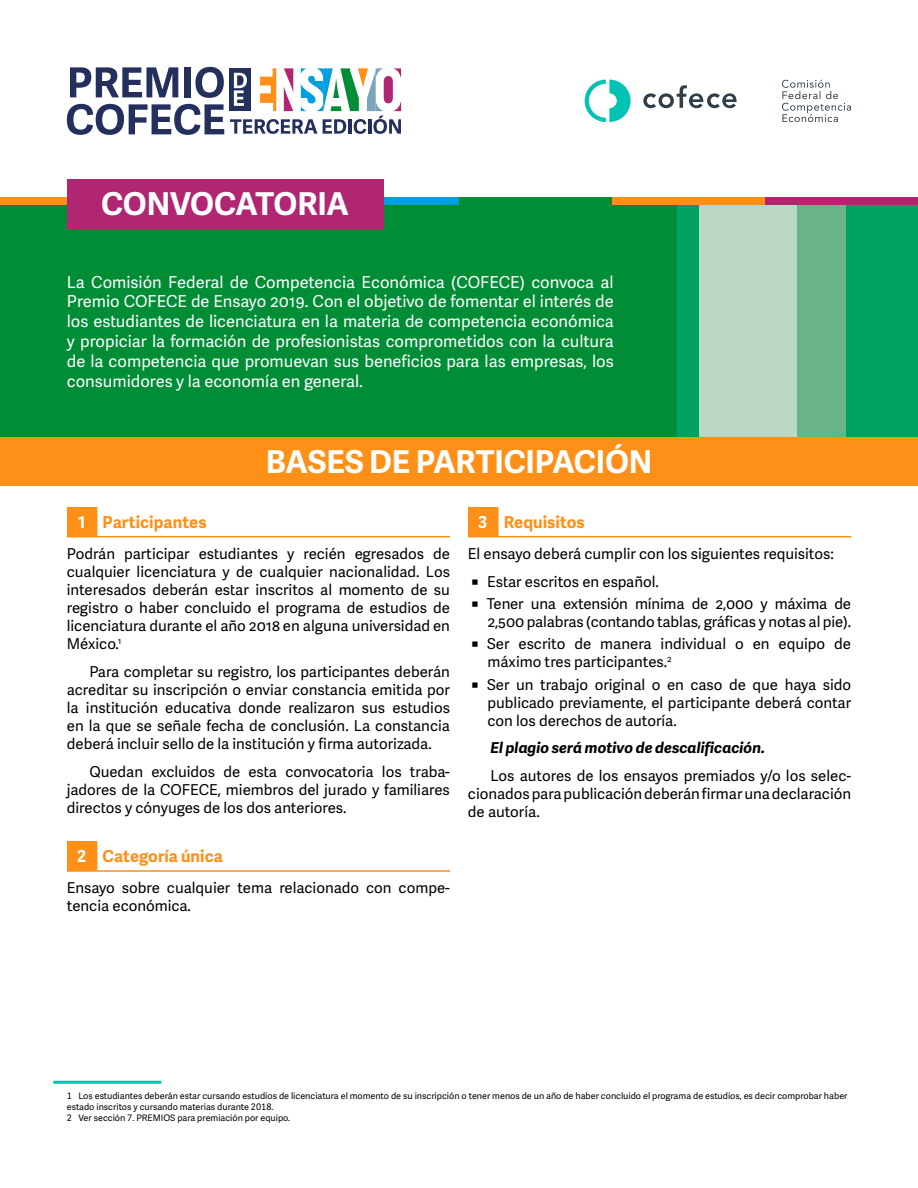
<style>
.page{position:relative;width:918px;height:1188px;background:#fff}
.page>*{position:absolute;margin:0;border:0;box-sizing:border-box;transform-origin:0 0}
.A-subtitulo1{font:700 31.5px "Adelle Sans";letter-spacing:-.005em;color:#fff}
.Basic{font:16.5px/19.8px "Adelle Sans";color:#fff;text-align:justify}
.Basic-2{font:700 16.5px "Adelle Sans";letter-spacing:.005em;color:#ff9017}
.Basic-3{font:700 16.5px "Adelle Sans";color:#fcfeff}
.A-subtitulo2{font:15px/18px "Adelle Sans";color:#000;text-align:justify}
.Basic_2{font:15px/18px "Adelle Sans";color:#000;text-align:justify}
.Basic-4{font:15px/18px "Adelle Sans";color:#000}
.Basic_2-2{font:italic 700 15px "Adelle Sans";color:#000}
.Nota_al_Pie{font:9px/10.8px "Adelle Sans";color:#000}
.s1{font-family:"Adelle PE"}
</style>
<div class="page">
<div style="left:0;top:197px;width:153px;height:9px;background:#ff9017"></div>
<div style="left:765px;top:197px;width:153px;height:9px;background:#b12672"></div>
<div style="left:306px;top:197px;width:153px;height:9px;background:#009fdd"></div>
<div style="left:459px;top:197px;width:153px;height:9px;background:#008d36"></div>
<div style="left:612px;top:197px;width:153px;height:9px;background:#ff9017"></div>
<svg style="left:70px;top:67px;width:108px;height:30px"></svg>
<div style="left:184px;top:67px;width:7px;height:30px;background:#232f5d"></div>
<svg style="left:195px;top:67px;width:29px;height:31px"></svg>
<svg style="left:67px;top:104px;width:157px;height:31px"></svg>
<div style="left:229px;top:68px;width:22px;height:43px;background:#232f5d"></div>
<svg style="left:230px;top:68px;width:171px;height:66px"></svg>
<svg style="left:585px;top:80px;width:46px;height:42px"></svg>
<svg style="left:643px;top:85px;width:94px;height:23px"></svg>
<svg style="left:782px;top:80px;width:69px;height:42px"></svg>
<div style="left:0;top:206px;width:677px;height:231px;background:#008d36"></div>
<div style="left:798px;top:206px;width:48px;height:231px;background:#6ab389"></div>
<div style="left:677px;top:206px;width:22px;height:231px;background:#00a161"></div>
<div style="left:846px;top:206px;width:72px;height:231px;background:#00a161"></div>
<div style="left:699px;top:206px;width:98px;height:231px;background:#bad7c6"></div>
<div style="left:67px;top:179px;width:316px;height:49px;background:#b12672"></div>
<div style="left:67px;top:507px;width:30px;height:30px;background:#ff9017"></div>
<hr style="left:97px;top:536px;width:353px;height:1px;background:#ff9017">
<div style="left:67px;top:841px;width:30px;height:30px;background:#ff9017"></div>
<hr style="left:67px;top:870px;width:30px;height:2px;background:#ff9017">
<hr style="left:97px;top:870px;width:353px;height:2px;background:#ff9017">
<hr style="left:53px;top:1081px;width:108px;height:3px;background:#00c3b4">
<div style="left:468px;top:507px;width:30px;height:30px;background:#ff9017"></div>
<hr style="left:497px;top:507px;width:2px;height:29px;background:#ff9017">
<hr style="left:498px;top:536px;width:353px;height:1px;background:#ff9017">
<div style="left:0;top:437px;width:918px;height:49px;background:#ff9017"></div>
<p class="A-subtitulo1" style="left:101px;top:181px;width:249px">CONVOCATORIA</p>
<p class="Basic" style="left:67px;top:271px;width:548px">La Comisión Federal de Competencia Económica (COFECE) convoca al Premio COFECE de Ensayo 2019. Con el objetivo de fomentar el interés de los estudiantes de licenciatura en la materia de competencia económica y propiciar la formación de profesionistas comprometidos con la cultura de la competencia que promuevan sus beneficios para las empresas, los consumidores y la economía en general.</p>
<p class="A-subtitulo1" style="left:266px;top:439px;width:388px">BASES DE PARTICIPACIÓN</p>
<p class="Basic-3" style="left:78px;top:510px;width:9px">1</p>
<p class="Basic-2" style="left:103px;top:510px;width:106px">Participantes</p>
<p class="A-subtitulo2" style="left:67px;top:544px;width:385px">Podrán participar estudiantes y recién egresados de cualquier licenciatura y de cualquier nacionalidad. Los interesados deberán estar inscritos al momento de su registro o haber concluido el programa de estudios de licenciatura durante el año 2018 en alguna universidad en México.<sup>1</sup></p>
<p class="Basic_2" style="left:67px;top:662px;width:385px;text-indent:22px">Para completar su registro, los participantes deberán acreditar su inscripción o enviar constancia emitida por la institución educativa donde realizaron sus estudios en la que se señale fecha de conclusión. La constancia deberá incluir sello de la institución y firma autorizada.</p>
<p class="Basic_2" style="left:67px;top:762px;width:385px;text-indent:22px">Quedan excluidos de esta convocatoria los traba&shy;jadores de la COFECE, miembros del jurado y familiares directos y cónyuges de los dos anteriores.</p>
<p class="Basic-3" style="left:77px;top:844px;width:10px">2</p>
<p class="Basic-2" style="left:103px;top:844px;width:122px">Categoría única</p>
<p class="Basic-4" style="left:67px;top:879px;width:385px">Ensayo sobre cualquier tema relacionado con compe&shy;tencia económica.</p>
<p class="Basic-3" style="left:478px;top:510px;width:11px">3</p>
<p class="Basic-2" style="left:504px;top:510px;width:83px">Requisitos</p>
<p class="Basic-4" style="left:468px;top:544px;width:367px">El ensayo deberá cumplir con los siguientes requisitos:</p>
<p class="A-subtitulo2" style="left:470px;top:572px;width:190px"><span class="s1">Ц</span> Estar escritos en español.</p>
<p class="A-subtitulo2" style="left:470px;top:594px;width:382px;text-align:right"><span class="s1">Ц</span> Tener una extensión mínima de 2,000 y máxima de<br>2,500 palabras (contando tablas, gráficas y notas al pie).</p>
<p class="A-subtitulo2" style="left:487px;top:635px;width:365px;text-indent:-17px"><span class="s1">Ц</span> Ser escrito de manera individual o en equipo de máximo tres participantes.<sup>2</sup></p>
<p class="A-subtitulo2" style="left:487px;top:675px;width:365px;text-indent:-17px"><span class="s1">Ц</span> Ser un trabajo original o en caso de que haya sido publicado previamente, el participante deberá contar con los derechos de autoría.</p>
<p class="Basic_2-2" style="left:490px;top:738px;width:276px">El plagio será motivo de descalificación.</p>
<p class="Basic_2" style="left:468px;top:766px;width:385px;text-indent:22px">Los autores de los ensayos premiados y/o los selec&shy;cionados para publicación deberán firmar una declaración de autoría.</p>
<p class="Nota_al_Pie" style="left:67px;top:1090px;width:782px">1 Los estudiantes deberán estar cursando estudios de licenciatura el momento de su inscripción o tener menos de un año de haber concluido el programa de estudios, es decir comprobar haber estado inscritos y cursando materias durante 2018.</p>
<p class="Nota_al_Pie" style="left:67px;top:1112px;width:225px">2 Ver sección 7. PREMIOS para premiación por equipo.</p>
</div>
